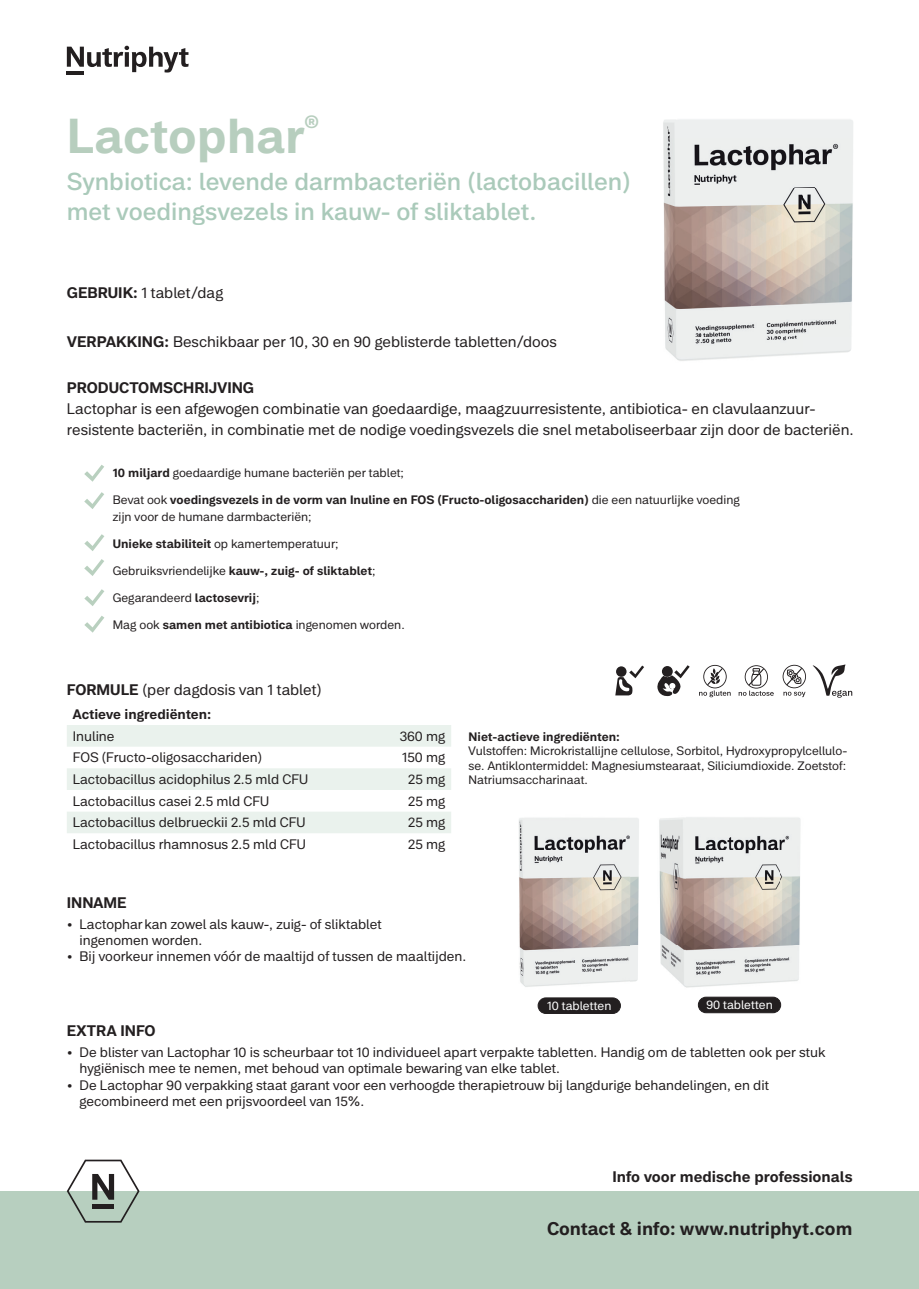
<style>
.page{position:relative;width:919px;height:1289px;background:#fff}
.page>*{position:absolute;margin:0;border:0;box-sizing:border-box;transform-origin:0 0}
.t1{font:700 48px "Peter";color:#b7cebe}
.t2{font:500 24px/30px "Peter";color:#aacaba}
.t3{font:700 18px "Peter";color:#231f20}
.t4{font:700 17.55px "Peter";color:#b7cebe}
.t5{font:15px/21px "Peter";color:#231f20}
.t6{font:700 15px "Peter";color:#231f20}
.t7{font:13.5px/16.2px "Peter";color:#231f20}
.t8{font:700 13.5px "Peter";color:#231f20}
.t9{font:12px/14.4px "Peter";color:#231f20}
.t10{font:700 12px "Peter";color:#231f20}
.t11{font:12px "Peter";color:#fff}
.s1{font-weight:700}
.s2{font-weight:400}
</style>
<div class="page">
<svg style="left:812px;top:664px;width:40px;height:33px"></svg>
<svg style="left:782px;top:664px;width:24px;height:33px"></svg>
<svg style="left:738px;top:665px;width:35px;height:31px"></svg>
<svg style="left:699px;top:665px;width:31px;height:32px"></svg>
<svg style="left:615px;top:665px;width:29px;height:30px"></svg>
<svg style="left:657px;top:665px;width:32px;height:31px"></svg>
<div style="left:698px;top:997px;width:82px;height:15px;background:#231f20;border-radius:8px"></div>
<div style="left:698px;top:996px;width:82px;height:16px;border:1px solid #231f20;border-radius:8px"></div>
<svg style="left:67px;top:725px;width:384px;height:108px"></svg>
<img style="left:663px;top:119px;width:190px;height:242px">
<div style="left:0;top:1191px;width:918px;height:97px;background:#b7cfbf"></div>
<svg style="left:67px;top:1159px;width:72px;height:63px"></svg>
<svg style="left:67px;top:46px;width:122px;height:26px"></svg>
<hr style="left:67px;top:71px;width:17px;height:4px;background:#231f20">
<svg style="left:84px;top:534px;width:20px;height:17px"></svg>
<svg style="left:84px;top:465px;width:20px;height:16px"></svg>
<svg style="left:84px;top:492px;width:20px;height:17px"></svg>
<svg style="left:84px;top:559px;width:20px;height:17px"></svg>
<svg style="left:84px;top:589px;width:20px;height:17px"></svg>
<svg style="left:84px;top:616px;width:20px;height:16px"></svg>
<img style="left:519px;top:818px;width:161px;height:32px">
<img style="left:519px;top:850px;width:281px;height:96px">
<img style="left:519px;top:946px;width:111px;height:41px">
<img style="left:680px;top:817px;width:121px;height:33px">
<img style="left:630px;top:945px;width:170px;height:43px">
<div style="left:538px;top:997px;width:82px;height:16px;background:#231f20;border-radius:8px"></div>
<div style="left:538px;top:997px;width:82px;height:16px;border:1px solid #231f20;border-radius:8px"></div>
<h1 class="t1" style="left:67px;top:104px;width:239px">Lactophar</h1>
<p class="t4" style="left:304px;top:111px;width:16px">®</p>
<h2 class="t2" style="left:67px;top:166px;width:565px">Synbiotica: levende darmbacteriën (lactobacillen) met voedingsvezels in kauw- of sliktablet.</h2>
<p class="t5" style="left:67px;top:282px;width:158px"><span class="s1">GEBRUIK:</span> 1 tablet/dag</p>
<p class="t5" style="left:67px;top:331px;width:491px"><span class="s1">VERPAKKING:</span> Beschikbaar per 10, 30 en 90 geblisterde tabletten/doos</p>
<p class="t6" style="left:67px;top:377px;width:189px">PRODUCTOMSCHRIJVING</p>
<p class="t5" style="left:67px;top:397px;width:788px">Lactophar is een afgewogen combinatie van goedaardige, maagzuurresistente, antibiotica- en clavulaanzuur&shy;resistente bacteriën, in combinatie met de nodige voedingsvezels die snel metaboliseerbaar zijn door de bacteriën.</p>
<p class="t9" style="left:113px;top:465px;width:293px"><span class="s1">10 miljard</span> goedaardige humane bacteriën per tablet;</p>
<p class="t9" style="left:113px;top:492px;width:628px;line-height:16.2px">Bevat ook <span class="s1">voedingsvezels in de vorm van Inuline en FOS (Fructo-oligosacchariden)</span> die een natuurlijke voeding zijn voor de humane darmbacteriën;</p>
<p class="t9" style="left:113px;top:536px;width:227px"><span class="s1">Unieke stabiliteit</span> op kamertemperatuur;</p>
<p class="t10" style="left:113px;top:562px;width:264px"><span class="s2">Gebruiksvriendelijke</span> kauw-, zuig- of sliktablet<span class="s2">;</span></p>
<p class="t9" style="left:113px;top:590px;width:148px">Gegarandeerd <span class="s1">lactosevrij</span>;</p>
<p class="t9" style="left:113px;top:617px;width:293px">Mag ook <span class="s1">samen met antibiotica</span> ingenomen worden.</p>
<p class="t5" style="left:67px;top:679px;width:256px"><span class="s1">FORMULE</span> (per dagdosis van 1 tablet)</p>
<p class="t8" style="left:73px;top:705px;width:140px">Actieve ingrediënten:</p>
<p class="t7" style="left:73px;top:727px;width:43px">Inuline</p>
<p class="t7" style="left:399px;top:727px;width:47px">360 mg</p>
<p class="t7" style="left:73px;top:749px;width:191px">FOS (Fructo-oligosacchariden)</p>
<p class="t7" style="left:402px;top:749px;width:44px">150 mg</p>
<p class="t7" style="left:73px;top:770px;width:237px">Lactobacillus acidophilus 2.5 mld CFU</p>
<p class="t7" style="left:408px;top:770px;width:38px">25 mg</p>
<p class="t7" style="left:73px;top:792px;width:198px">Lactobacillus casei 2.5 mld CFU</p>
<p class="t7" style="left:408px;top:792px;width:38px">25 mg</p>
<p class="t7" style="left:73px;top:814px;width:234px">Lactobacillus delbrueckii 2.5 mld CFU</p>
<p class="t7" style="left:408px;top:814px;width:38px">25 mg</p>
<p class="t7" style="left:73px;top:835px;width:234px">Lactobacillus rhamnosus 2.5 mld CFU</p>
<p class="t7" style="left:408px;top:835px;width:38px">25 mg</p>
<p class="t10" style="left:468px;top:729px;width:153px">Niet-actieve ingrediënten:</p>
<p class="t9" style="left:468px;top:743px;width:380px;text-align:justify">Vulstoffen: Microkristallijne cellulose, Sorbitol, Hydroxypropylcellulo&shy;se. Antiklontermiddel: Magnesiumstearaat, Siliciumdioxide. Zoetstof:<br>Natriumsaccharinaat.</p>
<p class="t6" style="left:67px;top:892px;width:61px">INNAME</p>
<p class="t7" style="left:80px;top:915px;width:303px;text-indent:-13px">• Lactophar kan zowel als kauw-, zuig- of sliktablet ingenomen worden.</p>
<p class="t7" style="left:67px;top:947px;width:401px">• Bij voorkeur innemen vóór de maaltijd of tussen de maaltijden.</p>
<p class="t11" style="left:547px;top:997px;width:66px">10 tabletten</p>
<p class="t11" style="left:706px;top:997px;width:68px">90 tabletten</p>
<p class="t6" style="left:67px;top:1020px;width:90px">EXTRA INFO</p>
<p class="t7" style="left:80px;top:1043px;width:747px;text-indent:-13px">• De blister van Lactophar 10 is scheurbaar tot 10 individueel apart verpakte tabletten. Handig om de tabletten ook per stuk hygiënisch mee te nemen, met behoud van optimale bewaring van elke tablet.</p>
<p class="t7" style="left:80px;top:1076px;width:690px;text-indent:-13px">• De Lactophar 90 verpakking staat garant voor een verhoogde therapietrouw bij langdurige behandelingen, en dit gecombineerd met een prijsvoordeel van 15%.</p>
<p class="t6" style="left:612px;top:1166px;width:241px">Info voor medische professionals</p>
<h3 class="t3" style="left:547px;top:1216px;width:307px">Contact &amp; info: www.nutriphyt.com</h3>
</div>
